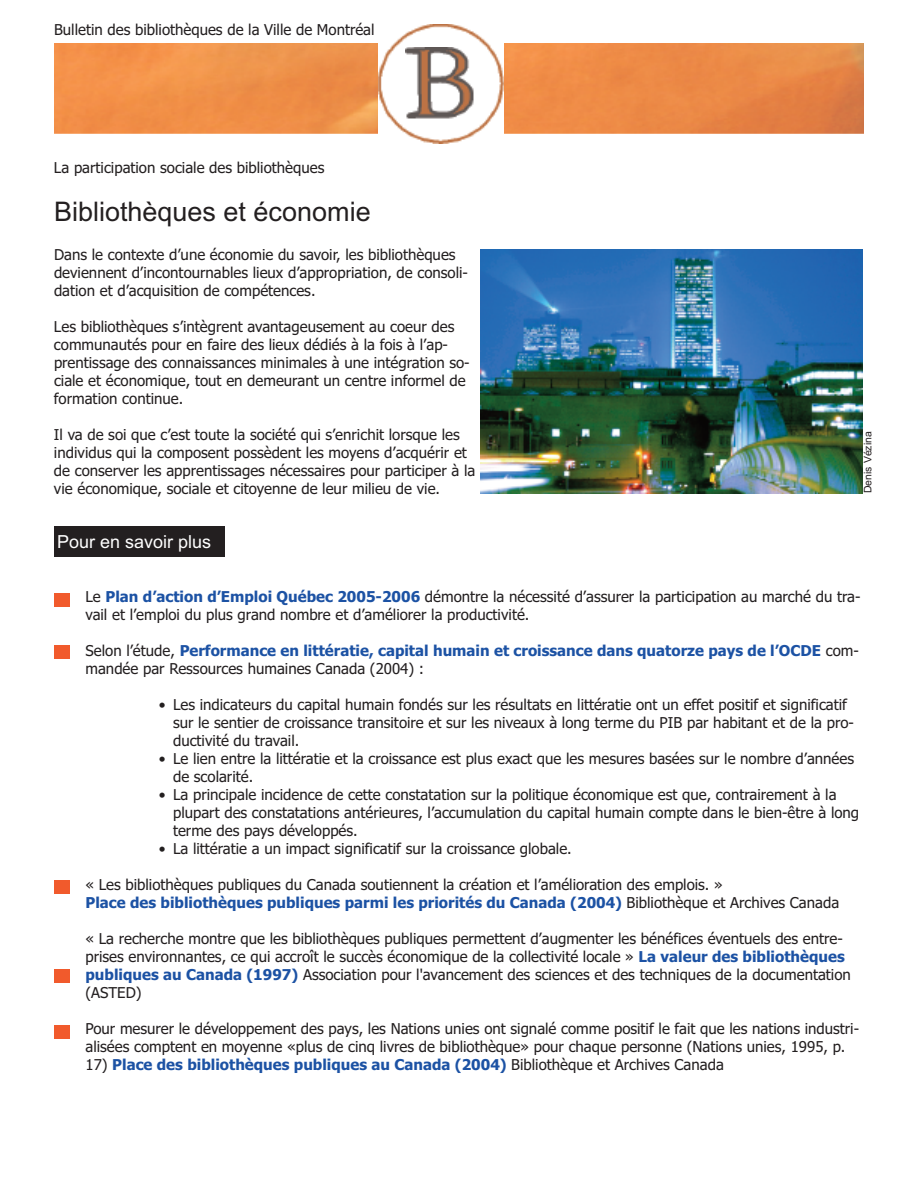
<style>
.page{position:relative;width:918px;height:1188px;background:#fff}
.page>*{position:absolute;margin:0;border:0;box-sizing:border-box;transform-origin:0 0}
.t1{font:27px "Arial";color:#231f20}
.t2{font:18px "Arial";color:#fff}
.t3{font:15px/18px "Tahoma";color:#231f20}
.t4{font:700 15px/18px "Tahoma";color:#1c52a4}
.t5{font:10.5px "Arial";color:#231f20}
.s1{font-weight:700;color:#1c52a4}
.s2{font-weight:400;color:#231f20}
</style>
<div class="page">
<img style="left:54px;top:44px;width:810px;height:90px">
<img style="left:379px;top:24px;width:124px;height:120px">
<img style="left:405px;top:48px;width:69px;height:71px">
<div style="left:54px;top:527px;width:170px;height:30px;background:#231f20"></div>
<img style="left:480px;top:250px;width:382px;height:243px">
<div style="left:54px;top:593px;width:15px;height:13px;background:#f15a2c"></div>
<div style="left:54px;top:645px;width:15px;height:13px;background:#f15a2c"></div>
<div style="left:54px;top:1026px;width:15px;height:13px;background:#f15a2c"></div>
<div style="left:54px;top:880px;width:15px;height:13px;background:#f15a2c"></div>
<div style="left:54px;top:969px;width:15px;height:13px;background:#f15a2c"></div>
<p class="t3" style="left:54px;top:20px;width:322px">Bulletin des bibliothèques de la Ville de Montréal</p>
<p class="t3" style="left:54px;top:159px;width:272px">La participation sociale des bibliothèques</p>
<h1 class="t1" style="left:54px;top:196px;width:318px">Bibliothèques et économie</h1>
<p class="t3" style="left:54px;top:246px;width:416px">Dans le contexte d’une économie du savoir, les bibliothèques deviennent d’incontournables lieux d’appropriation, de consoli&shy;dation et d’acquisition de compétences.</p>
<p class="t3" style="left:54px;top:318px;width:417px">Les bibliothèques s’intègrent avantageusement au coeur des communautés pour en faire des lieux dédiés à la fois à l’ap&shy;prentissage des connaissances minimales à une intégration so&shy;ciale et économique, tout en demeurant un centre informel de formation continue.</p>
<p class="t3" style="left:54px;top:426px;width:423px">Il va de soi que c’est toute la société qui s’enrichit lorsque les individus qui la composent possèdent les moyens d’acquérir et de conserver les apprentissages nécessaires pour participer à la vie économique, sociale et citoyenne de leur milieu de vie.</p>
<p class="t2" style="left:57px;top:531px;width:156px">Pour en savoir plus</p>
<p class="t5" style="left:862px;top:493px;width:63px;rotate:-90deg">Denis Vézina</p>
<p class="t3" style="left:86px;top:588px;width:777px">Le <span class="s1">Plan d’action d’Emploi Québec 2005-2006</span> démontre la nécessité d’assurer la participation au marché du tra&shy;vail et l’emploi du plus grand nombre et d’améliorer la productivité.</p>
<p class="t4" style="left:86px;top:642px;width:775px"><span class="s2">Selon l’étude,</span> Performance en littératie, capital humain et croissance dans quatorze pays de l’OCDE <span class="s2">com&shy;mandée par Ressources humaines Canada (2004) :</span></p>
<p class="t3" style="left:173px;top:696px;width:682px;text-indent:-14px">• Les indicateurs du capital humain fondés sur les résultats en littératie ont un effet positif et significatif sur le sentier de croissance transitoire et sur les niveaux à long terme du PIB par habitant et de la pro&shy;ductivité du travail.</p>
<p class="t3" style="left:173px;top:750px;width:683px;text-indent:-14px">• Le lien entre la littératie et la croissance est plus exact que les mesures basées sur le nombre d’années de scolarité.</p>
<p class="t3" style="left:173px;top:786px;width:688px;text-indent:-14px">• La principale incidence de cette constatation sur la politique économique est que, contrairement à la plupart des constatations antérieures, l’accumulation du capital humain compte dans le bien-être à long terme des pays développés.</p>
<p class="t3" style="left:159px;top:840px;width:414px">• La littératie a un impact significatif sur la croissance globale.</p>
<p class="t3" style="left:85px;top:876px;width:755px">« Les bibliothèques publiques du Canada soutiennent la création et l’amélioration des emplois. »<br><span class="s1">Place des bibliothèques publiques parmi les priorités du Canada (2004)</span> Bibliothèque et Archives Canada</p>
<p class="t3" style="left:85px;top:930px;width:767px">« La recherche montre que les bibliothèques publiques permettent d’augmenter les bénéfices éventuels des entre&shy;prises environnantes, ce qui accroît le succès économique de la collectivité locale » <span class="s1">La valeur des bibliothèques publiques au Canada (1997)</span> Association pour l'avancement des sciences et des techniques de la documentation (ASTED)</p>
<p class="t3" style="left:85px;top:1020px;width:775px">Pour mesurer le développement des pays, les Nations unies ont signalé comme positif le fait que les nations industri&shy;alisées comptent en moyenne «plus de cinq livres de bibliothèque» pour chaque personne (Nations unies, 1995, p.</p>
<p class="t4" style="left:85px;top:1056px;width:640px"><span class="s2">17)</span> Place des bibliothèques publiques au Canada (2004) <span class="s2">Bibliothèque et Archives Canada</span></p>
</div>
